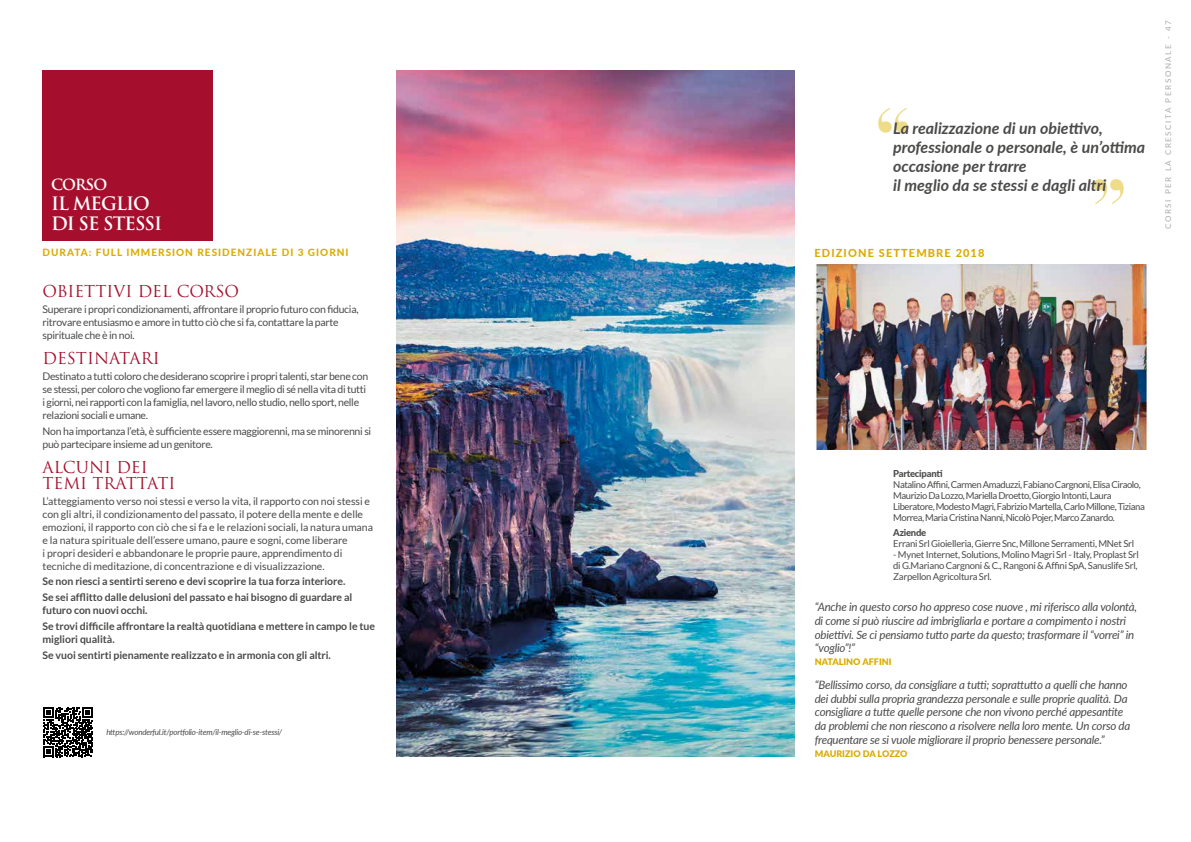
<style>
.page{position:relative;width:1191px;height:842px;background:#fff}
.page>*{position:absolute;margin:0;border:0;box-sizing:border-box;transform-origin:0 0}
.t1{font:700 18px/20px "Trajan Pro";letter-spacing:-.05em;color:#fff}
.t2{font:italic 700 16px/19.2px "Lato";color:#4a4a49}
.t3{font:16px/16px "Trajan Pro";color:#a50f2d}
.t4{font:700 15px "Trajan Pro";letter-spacing:-.055em;color:#fff}
.t5{font:italic 11.5px/13.8px "Lato";letter-spacing:-.02em;color:#4a4a49}
.t6{font:800 11px "Lato";letter-spacing:.1em;color:#dbac00}
.t7{font:10.5px/13px "Lato";letter-spacing:-.025em;color:#4a4a49}
.t8{font:10.5px/13px "Lato";letter-spacing:-.005em;color:#4a4a49}
.t9{font:700 10.5px/15.8px "Lato";letter-spacing:-.005em;color:#4a4a49}
.t10{font:800 10px "Lato";letter-spacing:.1em;color:#dbac00}
.t11{font:9.5px/11px "Lato";letter-spacing:-.045em;color:#4a4a49}
.t12{font:9.5px/11px "Lato";letter-spacing:-.025em;color:#4a4a49}
.t13{font:800 9.5px "Lato";letter-spacing:-.025em;color:#4a4a49}
.t14{font:900 9px "Lato";color:#dbac00}
.t15{font:italic 8px "Lato";letter-spacing:-.025em;color:#4a4a49}
.t16{font:500 8px "Lato";letter-spacing:.2em;color:#b3b2b2}
</style>
<div class="page">
<img style="left:396px;top:71px;width:399px;height:686px">
<svg style="left:43px;top:707px;width:50px;height:50px"></svg>
<svg style="left:1093px;top:179px;width:30px;height:25px"></svg>
<svg style="left:878px;top:108px;width:30px;height:25px"></svg>
<img style="left:814px;top:264px;width:334px;height:185px">
<div style="left:43px;top:71px;width:170px;height:170px;background:#a50f2d"></div>
<h3 class="t4" style="left:51px;top:175px;width:58px">CORSO</h3>
<h1 class="t1" style="left:51px;top:193px;width:113px">IL MEGLIO<br>DI SE STESSI</h1>
<h2 class="t2" style="left:893px;top:117px;width:253px">La realizzazione di un obiettivo, professionale o personale, è un’ottima occasione per trarre<br>il meglio da se stessi e dagli altri</h2>
<p class="t10" style="left:43px;top:245px;width:307px">DURATA: FULL IMMERSION RESIDENZIALE DI 3 GIORNI</p>
<p class="t6" style="left:814px;top:245px;width:171px">EDIZIONE SETTEMBRE 2018</p>
<h2 class="t3" style="left:43px;top:283px;width:198px">OBIETTIVI DEL CORSO</h2>
<p class="t7" style="left:43px;top:303px;width:318px">Superare i propri condizionamenti, affrontare il proprio futuro con fiducia, ritrovare entusiasmo e amore in tutto ciò che si fa, contattare la parte spirituale che è in noi.</p>
<h2 class="t3" style="left:43px;top:350px;width:119px">DESTINATARI</h2>
<p class="t7" style="left:43px;top:370px;width:327px">Destinato a tutti coloro che desiderano scoprire i propri talenti, star bene con se stessi, per coloro che vogliono far emergere il meglio di sé nella vita di tutti i giorni, nei rapporti con la famiglia, nel lavoro, nello studio, nello sport, nelle relazioni sociali e umane.</p>
<p class="t7" style="left:43px;top:424px;width:330px">Non ha importanza l’età, è sufficiente essere maggiorenni, ma se minorenni si può partecipare insieme ad un genitore.</p>
<h2 class="t3" style="left:43px;top:459px;width:134px">ALCUNI DEI<br>TEMI TRATTATI</h2>
<p class="t8" style="left:43px;top:494px;width:332px">L’atteggiamento verso noi stessi e verso la vita, il rapporto con noi stessi e con gli altri, il condizionamento del passato, il potere della mente e delle emozioni, il rapporto con ciò che si fa e le relazioni sociali, la natura umana e la natura spirituale dell’essere umano, paure e sogni, come liberare<br>i propri desideri e abbandonare le proprie paure, apprendimento di tecniche di meditazione, di concentrazione e di visualizzazione.</p>
<p class="t9" style="left:43px;top:574px;width:311px">Se non riesci a sentirti sereno e devi scoprire la tua forza interiore.<br>Se sei afflitto dalle delusioni del passato e hai bisogno di guardare al</p>
<p class="t9" style="left:43px;top:602px;width:334px">futuro con nuovi occhi.<br>Se trovi difficile affrontare la realtà quotidiana e mettere in campo le tue</p>
<p class="t9" style="left:43px;top:631px;width:290px">migliori qualità.<br>Se vuoi sentirti pienamente realizzato e in armonia con gli altri.</p>
<p class="t15" style="left:106px;top:727px;width:177px">https://wonderful.it/portfolio-item/il-meglio-di-se-stessi/</p>
<p class="t13" style="left:893px;top:466px;width:51px">Partecipanti</p>
<p class="t11" style="left:893px;top:479px;width:253px">Natalino Affini, Carmen Amaduzzi, Fabiano Cargnoni, Elisa Ciraolo, Maurizio Da Lozzo, Mariella Droetto, Giorgio Intonti, Laura Liberatore, Modesto Magri, Fabrizio Martella, Carlo Millone, Tiziana Morrea, Maria Cristina Nanni, Nicolò Pojer, Marco Zanardo.</p>
<p class="t13" style="left:893px;top:525px;width:35px">Aziende</p>
<p class="t12" style="left:893px;top:538px;width:243px">Errani Srl Gioielleria, Gierre Snc, Millone Serramenti, MNet Srl</p>
<p class="t12" style="left:893px;top:549px;width:247px">- Mynet Internet, Solutions, Molino Magri Srl - Italy, Proplast Srl di G.Mariano Cargnoni &amp; C., Rangoni &amp; Affini SpA, Sanuslife Srl,<br>Zarpellon Agricoltura Srl.</p>
<p class="t5" style="left:814px;top:599px;width:324px">“Anche in questo corso ho appreso cose nuove , mi riferisco alla volontà, di come si può riuscire ad imbrigliarla e portare a compimento i nostri obiettivi. Se ci pensiamo tutto parte da questo; trasformare il “vorrei” in “voglio”!”</p>
<p class="t14" style="left:814px;top:655px;width:78px">NATALINO AFFINI</p>
<p class="t5" style="left:814px;top:677px;width:317px">“Bellissimo corso, da consigliare a tutti; soprattutto a quelli che hanno dei dubbi sulla propria grandezza personale e sulle proprie qualità. Da consigliare a tutte quelle persone che non vivono perché appesantite da problemi che non riescono a risolvere nella loro mente. Un corso da frequentare se si vuole migliorare il proprio benessere personale.”</p>
<p class="t14" style="left:814px;top:747px;width:94px">MAURIZIO DA LOZZO</p>
<p class="t16" style="left:1162px;top:229px;width:211px;rotate:-90deg">CORSI PER LA CRESCITA PERSONALE - 47</p>
</div>
